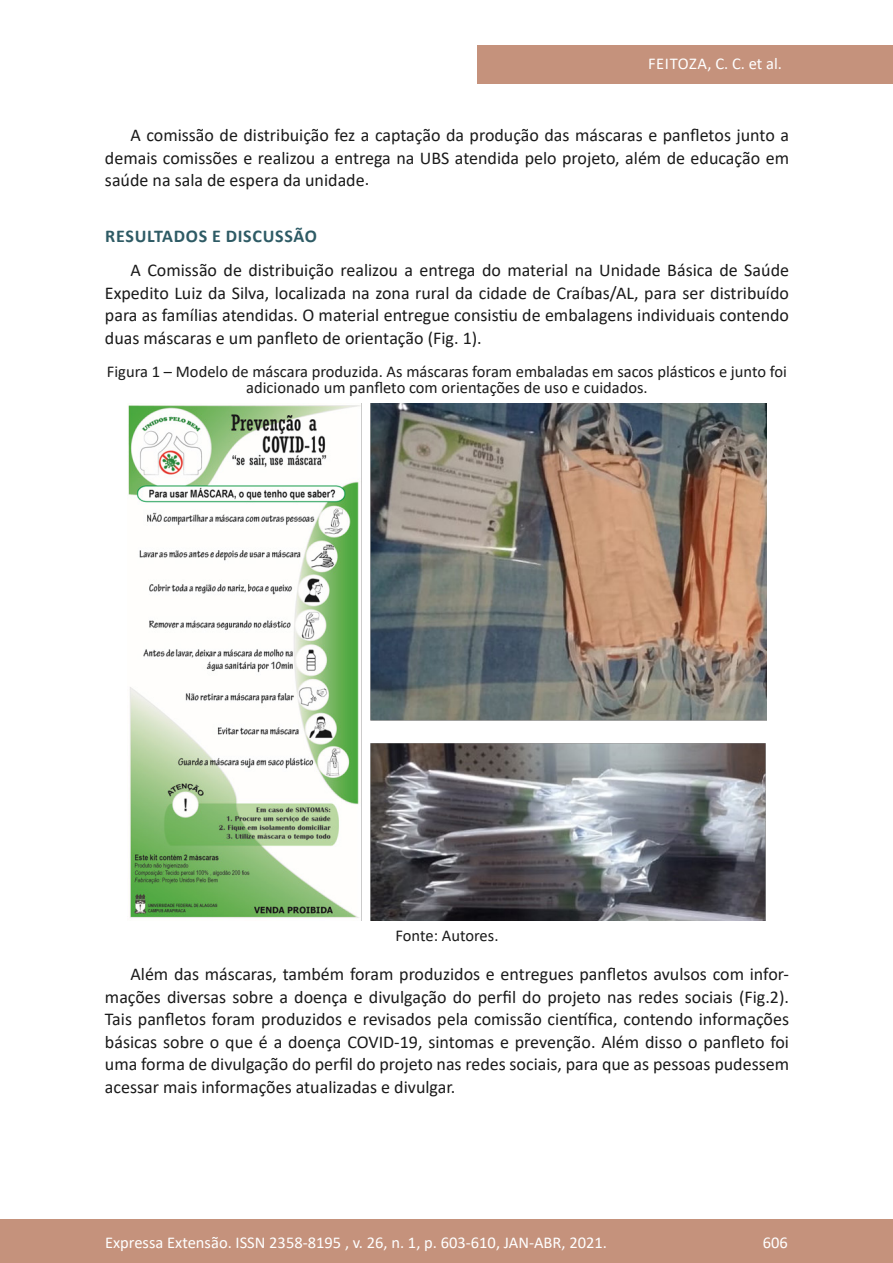
<style>
.page{position:relative;width:893px;height:1263px;background:#fff}
.page>*{position:absolute;margin:0;border:0;box-sizing:border-box;transform-origin:0 0}
.texto{font:18px/22.5px "Calibri";color:#1a1a1a;text-align:justify}
.subtitulo{font:700 18px "Calibri";letter-spacing:.04em;color:#2e5b65}
.legenda{font:16.5px/16.5px "Calibri";color:#1a1a1a;text-align:center}
.t1{font:16.5px "Calibri";color:#fff}
.t2{font:16.5px "Calibri";letter-spacing:.025em;color:#fff}
</style>
<div class="page">
<div style="left:0;top:1219px;width:893px;height:44px;background:#c5927c"></div>
<div style="left:477px;top:45px;width:416px;height:39px;background:#c5927c"></div>
<img style="left:128px;top:404px;width:638px;height:516px">
<p class="t2" style="left:648px;top:52px;width:135px">FEITOZA, C. C. et al.</p>
<p class="texto" style="left:105px;top:123px;width:686px;text-indent:26px">A comissão de distribuição fez a captação da produção das máscaras e panfletos junto a demais comissões e realizou a entrega na UBS atendida pelo projeto, além de educação em saúde na sala de espera da unidade.</p>
<p class="subtitulo" style="left:105px;top:223px;width:213px">RESULTADOS E DISCUSSÃO</p>
<p class="texto" style="left:105px;top:258px;width:686px;text-indent:26px">A Comissão de distribuição realizou a entrega do material na Unidade Básica de Saúde Expedito Luiz da Silva, localizada na zona rural da cidade de Craíbas/AL, para ser distribuído para as famílias atendidas. O material entregue consistiu de embalagens individuais contendo duas máscaras e um panfleto de orientação (Fig. 1).</p>
<p class="legenda" style="left:107px;top:362px;width:682px">Figura 1 – Modelo de máscara produzida. As máscaras foram embaladas em sacos plásticos e junto foi adicionado um panfleto com orientações de uso e cuidados.</p>
<p class="legenda" style="left:396px;top:927px;width:104px">Fonte: Autores.</p>
<p class="texto" style="left:105px;top:962px;width:686px;text-indent:26px">Além das máscaras, também foram produzidos e entregues panfletos avulsos com infor&shy;mações diversas sobre a doença e divulgação do perfil do projeto nas redes sociais (Fig.2).<br>Tais panfletos foram produzidos e revisados pela comissão científica, contendo informações básicas sobre o que é a doença COVID-19, sintomas e prevenção. Além disso o panfleto foi uma forma de divulgação do perfil do projeto nas redes sociais, para que as pessoas pudessem acessar mais informações atualizadas e divulgar.</p>
<p class="t1" style="left:105px;top:1230px;width:503px">Expressa Extensão. ISSN 2358-8195 , v. 26, n. 1, p. 603-610, JAN-ABR, 2021.</p>
<p class="t1" style="left:763px;top:1230px;width:27px">606</p>
</div>
